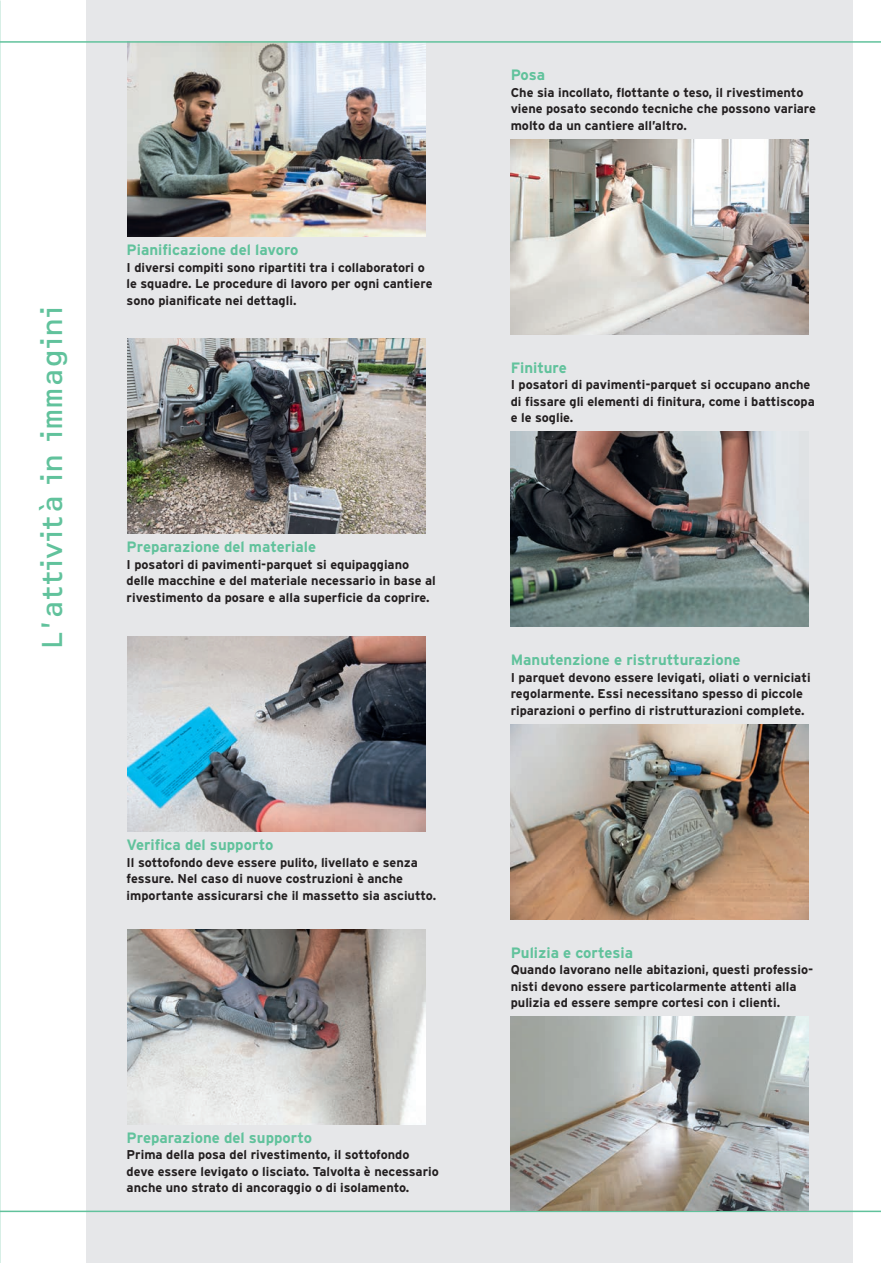
<style>
.page{position:relative;width:881px;height:1263px;background:#fff}
.page>*{position:absolute;margin:0;border:0;box-sizing:border-box;transform-origin:0 0}
.t1{font:30px "OCRF";color:#61c29c}
.t2{font:700 15px "Interstate";color:#61c29c}
.t3{font:700 12.75px/16.5px "Interstate";color:#231f20}
</style>
<div class="page">
<div style="left:86px;top:0;width:765px;height:1263px;background:#e6e7e9"></div>
<img style="left:128px;top:43px;width:297px;height:194px">
<img style="left:128px;top:339px;width:297px;height:195px">
<img style="left:128px;top:637px;width:297px;height:195px">
<img style="left:128px;top:929px;width:297px;height:195px">
<img style="left:510px;top:139px;width:298px;height:195px">
<img style="left:510px;top:432px;width:298px;height:195px">
<img style="left:510px;top:724px;width:298px;height:195px">
<hr style="left:0;top:1210px;width:880px;height:2px;background:#61c29c">
<hr style="left:0;top:41px;width:880px;height:2px;background:#61c29c">
<img style="left:510px;top:1016px;width:298px;height:194px">
<h1 class="t1" style="left:34px;top:650px;width:346px;rotate:-90deg">L’attività in immagini</h1>
<p class="t2" style="left:126px;top:242px;width:173px">Pianificazione del lavoro</p>
<p class="t3" style="left:126px;top:259px;width:307px">I diversi compiti sono ripartiti tra i collaboratori o le squadre. Le procedure di lavoro per ogni cantiere sono pianificate nei dettagli.</p>
<p class="t2" style="left:126px;top:539px;width:191px">Preparazione del materiale</p>
<p class="t3" style="left:126px;top:556px;width:310px">I posatori di pavimenti-parquet si equipaggiano delle macchine e del materiale necessario in base al rivestimento da posare e alla superficie da coprire.</p>
<p class="t2" style="left:126px;top:836px;width:148px">Verifica del supporto</p>
<p class="t3" style="left:126px;top:854px;width:311px">Il sottofondo deve essere pulito, livellato e senza fessure. Nel caso di nuove costruzioni è anche importante assicurarsi che il massetto sia asciutto.</p>
<p class="t2" style="left:126px;top:1129px;width:187px">Preparazione del supporto</p>
<p class="t3" style="left:126px;top:1146px;width:313px">Prima della posa del rivestimento, il sottofondo deve essere levigato o lisciato. Talvolta è necessario anche uno strato di ancoraggio o di isolamento.</p>
<p class="t2" style="left:510px;top:66px;width:36px">Posa</p>
<p class="t3" style="left:510px;top:84px;width:307px">Che sia incollato, flottante o teso, il rivestimento viene posato secondo tecniche che possono variare molto da un cantiere all’altro.</p>
<p class="t2" style="left:510px;top:359px;width:58px">Finiture</p>
<p class="t3" style="left:510px;top:376px;width:305px">I posatori di pavimenti-parquet si occupano anche di fissare gli elementi di finitura, come i battiscopa e le soglie.</p>
<p class="t2" style="left:510px;top:651px;width:231px">Manutenzione e ristrutturazione</p>
<p class="t3" style="left:510px;top:669px;width:301px">I parquet devono essere levigati, oliati o verniciati regolarmente. Essi necessitano spesso di piccole riparazioni o perfino di ristrutturazioni complete.</p>
<p class="t2" style="left:510px;top:944px;width:124px">Pulizia e cortesia</p>
<p class="t3" style="left:510px;top:961px;width:304px">Quando lavorano nelle abitazioni, questi professio&shy;nisti devono essere particolarmente attenti alla pulizia ed essere sempre cortesi con i clienti.</p>
</div>
